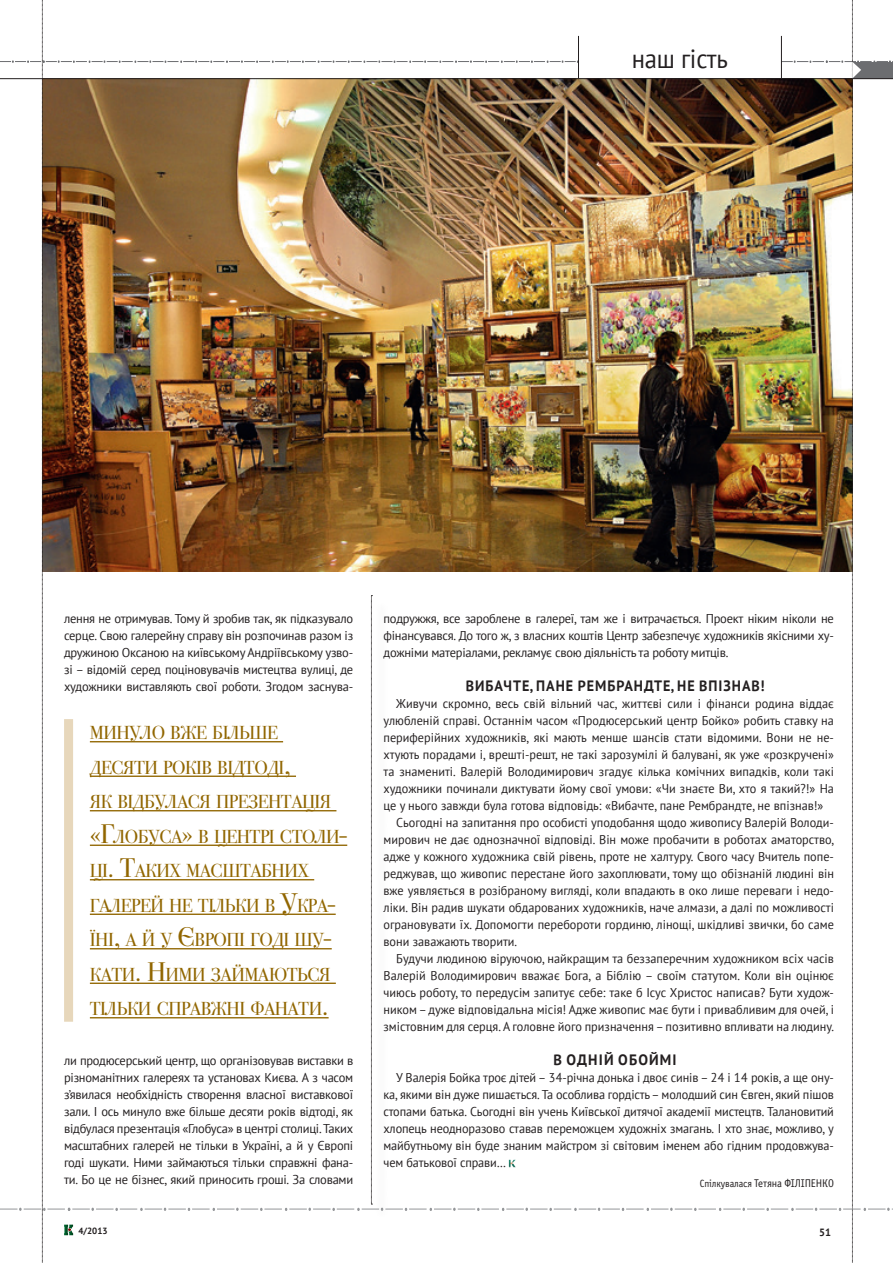
<style>
.page{position:relative;width:893px;height:1263px;background:#fff}
.page>*{position:absolute;margin:0;border:0;box-sizing:border-box;transform-origin:0 0}
.t1{font:26.55px "PT Sans";letter-spacing:-.01em;color:#231f20;scale:.93 1}
.Заголовок{font:18.9px/34.5px "Bodoni 72 OSC";letter-spacing:-.03em;color:#916600}
.bodytext{font:700 15px "PT Sans";letter-spacing:.07em;color:#231f20;scale:.94 1}
.bodytext-2{font:700 15px "PT Sans";letter-spacing:.07em;color:#231f20;scale:.96 1}
.bodytext-3{font:12.75px/17px "PT Sans";letter-spacing:-.01em;color:#231f20;text-align:justify;scale:.96 1}
.bodytext-4{font:12.75px/17px "PT Sans";letter-spacing:-.01em;color:#231f20;text-align:justify}
.bodytext-5{font:11.25px "Officina Sans C";letter-spacing:-.01em;color:#231f20;scale:.94 1}
.t2{font:700 10.5px "PT Sans";color:#231f20}
.t3{font:700 9px "PT Sans";color:#231f20}
.s1{font-size:27px}
.s2{font-size:10.5px}
</style>
<div class="page">
<img style="left:0;top:0;width:893px;height:1263px">
<p class="t1" style="left:632px;top:41px;width:105px">наш гість</p>
<p class="bodytext-4" style="left:64px;top:610px;width:291px">лення не отримував. Тому й зробив так, як підказувало серце. Свою галерейну справу він розпочинав разом із дружиною Оксаною на київському Андріївському узво&shy;зі – відомій серед поціновувачів мистецтва вулиці, де художники виставляють свої роботи. Згодом заснува-</p>
<p class="Заголовок" style="left:90px;top:715px;width:259px">минуло вже більше десяти років відтоді<span class="s1">,<br></span>як відбулася презентація <span class="s1">«Г</span>лобуса<span class="s1">»</span> в центрі столи&shy;ці<span class="s1">. Т</span>аких масштабних</p>
<p class="Заголовок" style="left:90px;top:888px;width:247px">галерей не тільки в <span class="s1">У</span>кра&shy;їні<span class="s1">,</span> а й у <span class="s1">Є</span>вропі годі шу&shy;кати<span class="s1">. Н</span>ими займаються тільки справжні фанати<span class="s1">.</span></p>
<p class="bodytext-4" style="left:64px;top:1052px;width:291px">ли продюсерський центр, що організовував виставки в різноманітних галереях та установах Києва. А з часом з’явилася необхідність створення власної виставкової зали. І ось минуло вже більше десяти років відтоді, як відбулася презентація «Глобуса» в центрі столиці. Таких масштабних галерей не тільки в Україні, а й у Європі годі шукати. Ними займаються тільки справжні фана&shy;ти. Бо це не бізнес, який приносить гроші. За словами</p>
<p class="bodytext-4" style="left:384px;top:610px;width:452px">подружжя, все зароблене в галереї, там же і витрачається. Проект ніким ніколи не фінансувався. До того ж, з власних коштів Центр забезпечує художників якісними ху&shy;дожніми матеріалами, рекламує свою діяльність та роботу митців.</p>
<p class="bodytext" style="left:466px;top:676px;width:319px">ВИБАЧТЕ, ПАНЕ РЕМБРАНДТЕ, НЕ ВПІЗНАВ!</p>
<p class="bodytext-3" style="left:384px;top:695px;width:471px;text-indent:13px">Живучи скромно, весь свій вільний час, життєві сили і фінанси родина віддає улюбленій справі. Останнім часом «Продюсерський центр Бойко» робить ставку на периферійних художників, які мають менше шансів стати відомими. Вони не не&shy;хтують порадами і, врешті-решт, не такі зарозумілі й балувані, як уже «розкручені» та знамениті. Валерій Володимирович згадує кілька комічних випадків, коли такі художники починали диктувати йому свої умови: «Чи знаєте Ви, хто я такий?!» На це у нього завжди була готова відповідь: «Вибачте, пане Рембрандте, не впізнав!»</p>
<p class="bodytext-3" style="left:384px;top:814px;width:471px;text-indent:13px">Сьогодні на запитання про особисті уподобання щодо живопису Валерій Володи&shy;мирович не дає однозначної відповіді. Він може пробачити в роботах аматорство, адже у кожного художника свій рівень, проте не халтуру. Свого часу Вчитель попе&shy;реджував, що живопис перестане його захоплювати, тому що обізнаній людині він вже уявляється в розібраному вигляді, коли впадають в око лише переваги і недо&shy;ліки. Він радив шукати обдарованих художників, наче алмази, а далі по можливості ограновувати їх. Допомогти перебороти гординю, лінощі, шкідливі звички, бо саме вони заважають творити.</p>
<p class="bodytext-3" style="left:384px;top:950px;width:471px;text-indent:13px">Будучи людиною віруючою, найкращим та беззаперечним художником всіх часів Валерій Володимирович вважає Бога, а Біблію – своїм статутом. Коли він оцінює чиюсь роботу, то передусім запитує себе: таке б Ісус Христос написав? Бути худож&shy;ником – дуже відповідальна місія! Адже живопис має бути і привабливим для очей, і змістовним для серця. А головне його призначення – позитивно впливати на людину.</p>
<p class="bodytext-2" style="left:553px;top:1050px;width:130px">В ОДНІЙ ОБОЙМІ</p>
<p class="bodytext-3" style="left:384px;top:1069px;width:471px;text-indent:13px">У Валерія Бойка троє дітей – 34-річна донька і двоє синів – 24 і 14 років, а ще ону&shy;ка, якими він дуже пишається. Та особлива гордість – молодший син Євген, який пішов стопами батька. Сьогодні він учень Київської дитячої академії мистецтв. Талановитий хлопець неодноразово ставав переможцем художніх змагань. І хто знає, можливо, у майбутньому він буде знаним майстром зі світовим іменем або гідним продовжува&shy;чем батькової справи…</p>
<p class="bodytext-5" style="left:700px;top:1177px;width:144px"><span class="s2">Спілкувалася</span> Тетяна ФІЛІПЕНКО</p>
<p class="t3" style="left:78px;top:1224px;width:31px">4/2013</p>
<p class="t2" style="left:819px;top:1225px;width:13px">51</p>
</div>
